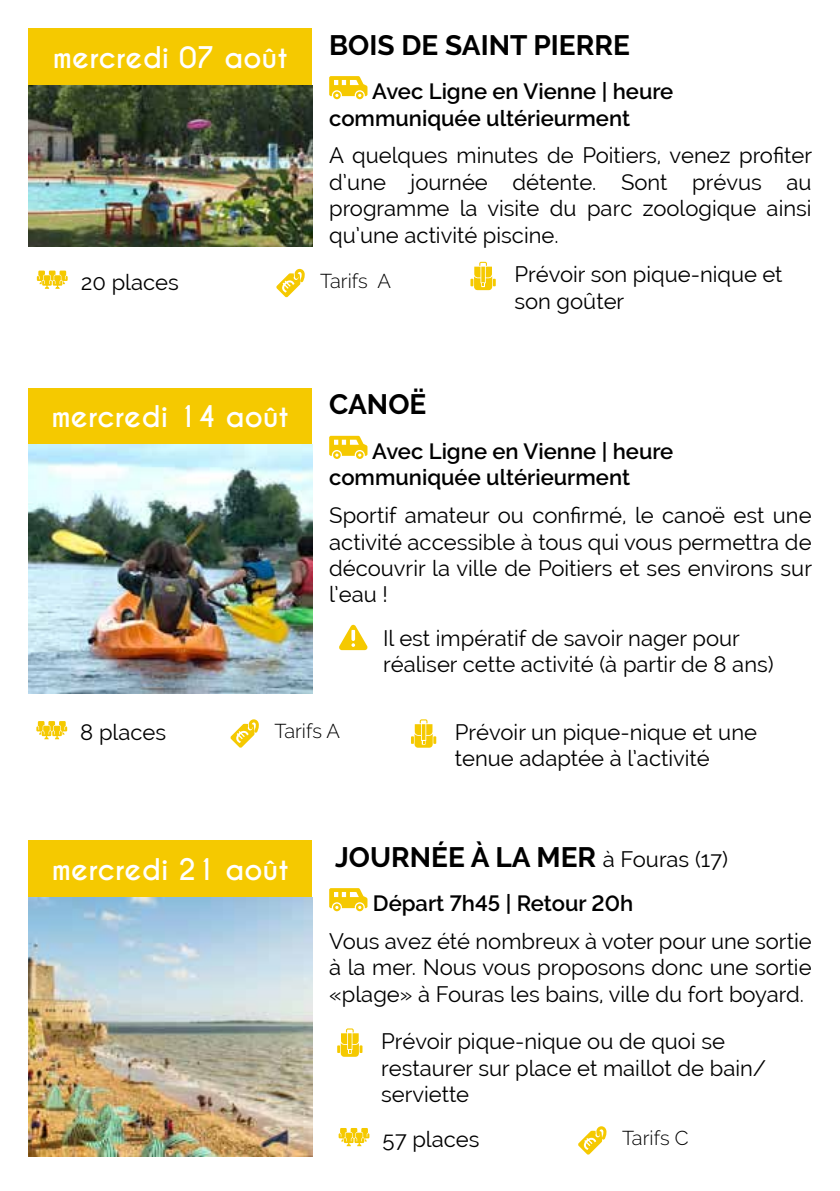
<style>
.page{position:relative;width:840px;height:1191px;background:#fff}
.page>*{position:absolute;margin:0;border:0;box-sizing:border-box;transform-origin:0 0}
.t1{font:700 28px "Raleway";color:#000}
.t2{font:700 28px "Caviar Dreams";color:#fff}
.t3{font:22px/26.4px "Raleway";color:#000}
.t4{font:600 22px/26.4px "Raleway";color:#000}
.t5{font:300 20px "Raleway";color:#000}
.s1{font-weight:400;font-size:22px}
</style>
<div class="page">
<svg style="left:329px;top:76px;width:38px;height:23px"></svg>
<svg style="left:329px;top:436px;width:38px;height:23px"></svg>
<svg style="left:329px;top:888px;width:38px;height:23px"></svg>
<div style="left:28px;top:28px;width:284px;height:57px;background:#f5c900"></div>
<div style="left:28px;top:388px;width:284px;height:57px;background:#f5c900"></div>
<div style="left:28px;top:840px;width:284px;height:57px;background:#f5c900"></div>
<img style="left:28px;top:85px;width:284px;height:162px">
<img style="left:28px;top:445px;width:284px;height:248px">
<img style="left:28px;top:897px;width:284px;height:259px">
<svg style="left:37px;top:270px;width:31px;height:19px"></svg>
<svg style="left:276px;top:268px;width:29px;height:29px"></svg>
<svg style="left:470px;top:262px;width:25px;height:28px"></svg>
<svg style="left:36px;top:721px;width:31px;height:18px"></svg>
<svg style="left:338px;top:1128px;width:31px;height:18px"></svg>
<svg style="left:230px;top:719px;width:29px;height:29px"></svg>
<svg style="left:578px;top:1126px;width:29px;height:28px"></svg>
<svg style="left:411px;top:719px;width:25px;height:28px"></svg>
<svg style="left:339px;top:625px;width:28px;height:25px"></svg>
<svg style="left:337px;top:1028px;width:25px;height:28px"></svg>
<p class="t2" style="left:53px;top:40px;width:236px">mercredi 07 août</p>
<p class="t1" style="left:329px;top:29px;width:302px">BOIS DE SAINT PIERRE</p>
<p class="t4" style="left:329px;top:78px;width:345px;text-indent:43px">Avec Ligne en Vienne | heure communiquée ultérieurment</p>
<p class="t3" style="left:329px;top:142px;width:484px;text-align:justify">A quelques minutes de Poitiers, venez profiter d’une journée détente. Sont prévus au programme la visite du parc zoologique ainsi qu’une activité piscine.</p>
<p class="t3" style="left:81px;top:268px;width:100px">20 places</p>
<p class="t5" style="left:320px;top:269px;width:72px">Tarifs A</p>
<p class="t3" style="left:514px;top:261px;width:269px">Prévoir son pique-nique et son goûter</p>
<p class="t2" style="left:51px;top:400px;width:239px">mercredi 14 août</p>
<p class="t1" style="left:329px;top:388px;width:99px">CANOË</p>
<p class="t4" style="left:329px;top:438px;width:345px;text-indent:43px">Avec Ligne en Vienne | heure communiquée ultérieurment</p>
<p class="t3" style="left:329px;top:502px;width:484px;text-align:justify">Sportif amateur ou confirmé, le canoë est une activité accessible à tous qui vous permettra de découvrir la ville de Poitiers et ses environs sur l’eau !</p>
<p class="t3" style="left:383px;top:624px;width:392px">Il est impératif de savoir nager pour réaliser cette activité (à partir de 8 ans)</p>
<p class="t3" style="left:80px;top:719px;width:87px">8 places</p>
<p class="t5" style="left:274px;top:719px;width:67px">Tarifs A</p>
<p class="t3" style="left:454px;top:719px;width:303px">Prévoir un pique-nique et une tenue adaptée à l’activité</p>
<p class="t2" style="left:52px;top:852px;width:238px">mercredi 21 août</p>
<p class="t1" style="left:335px;top:841px;width:394px">JOURNÉE À LA MER <span class="s1">à Fouras (17)</span></p>
<p class="t4" style="left:373px;top:890px;width:262px">Départ 7h45 | Retour 20h</p>
<p class="t3" style="left:329px;top:928px;width:483px;text-align:justify">Vous avez été nombreux à voter pour une sortie à la mer. Nous vous proposons donc une sortie «plage» à Fouras les bains, ville du fort boyard.</p>
<p class="t3" style="left:381px;top:1028px;width:386px">Prévoir pique-nique ou de quoi se restaurer sur place et maillot de bain/ serviette</p>
<p class="t3" style="left:382px;top:1126px;width:98px">57 places</p>
<p class="t5" style="left:621px;top:1126px;width:68px">Tarifs C</p>
</div>
